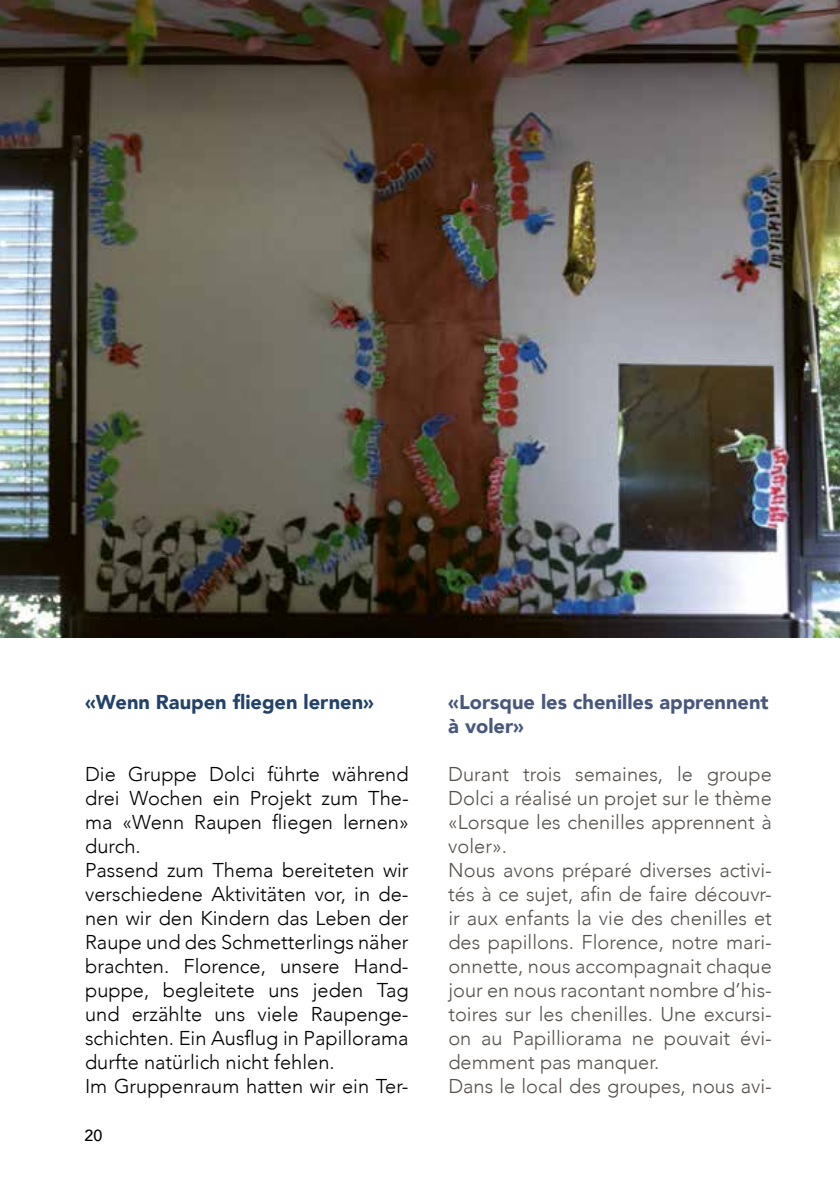
<style>
.page{position:relative;width:840px;height:1191px;background:#fff}
.page>*{position:absolute;margin:0;border:0;box-sizing:border-box;transform-origin:0 0}
.t1{font:300 20px/24px "Avenir";color:#57514d}
.t2{font:300 20px/24px "Avenir";color:#000}
.t3{font:900 20px/24px "Avenir";color:#49577d}
.t4{font:900 20px "Avenir";color:#23426a}
.t5{font:500 16px "Avenir";color:#000}
</style>
<div class="page">
<img style="left:0;top:0;width:839px;height:637px">
<p class="t4" style="left:85px;top:685px;width:290px">«Wenn Raupen fliegen lernen»</p>
<p class="t2" style="left:85px;top:762px;width:325px">Die Gruppe Dolci führte während drei Wochen ein Projekt zum The&shy;ma «Wenn Raupen fliegen lernen» durch.<br>Passend zum Thema bereiteten wir verschiedene Aktivitäten vor, in de&shy;nen wir den Kindern das Leben der<br>Raupe und des Schmetterlings näher brachten. Florence, unsere Hand&shy;puppe, begleitete uns jeden Tag und erzählte uns viele Raupenge&shy;schichten. Ein Ausflug in Papillorama durfte natürlich nicht fehlen.<br>Im Gruppenraum hatten wir ein Ter-</p>
<p class="t5" style="left:84px;top:1122px;width:19px">20</p>
<p class="t3" style="left:448px;top:690px;width:322px">«Lorsque les chenilles apprennent à voler»</p>
<p class="t1" style="left:448px;top:762px;width:325px">Durant trois semaines, le groupe Dolci a réalisé un projet sur le thème «Lorsque les chenilles apprennent à voler».<br>Nous avons préparé diverses activi&shy;tés à ce sujet, afin de faire découvr&shy;ir aux enfants la vie des chenilles et des papillons. Florence, notre mari&shy;onnette, nous accompagnait chaque jour en nous racontant nombre d’his&shy;toires sur les chenilles. Une excursi&shy;on au Papilliorama ne pouvait évi&shy;demment pas manquer.<br>Dans le local des groupes, nous avi-</p>
</div>
